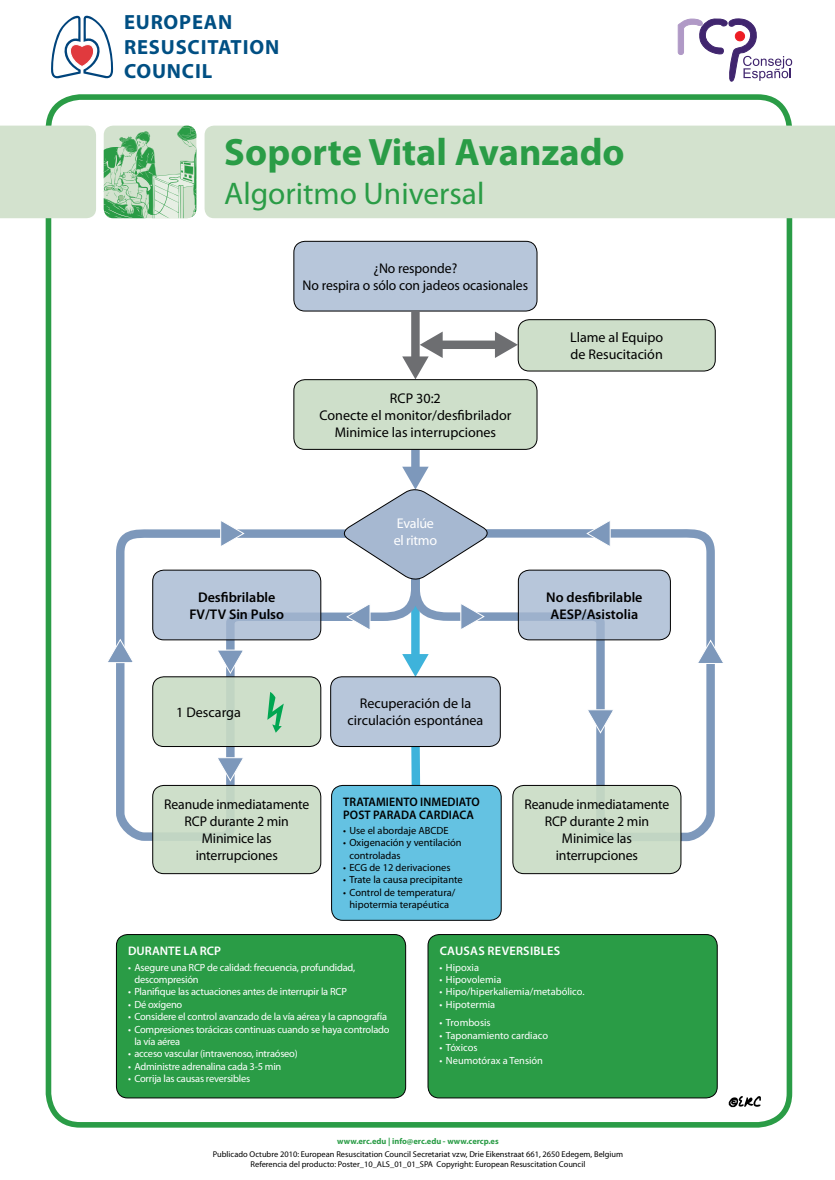
<style>
.page{position:relative;width:835px;height:1180px;background:#fff}
.page>*{position:absolute;margin:0;border:0;box-sizing:border-box;transform-origin:0 0}
.t1{font:700 38.32px "Myriad Pro";color:#2a9c46}
.t2{font:31.36px "Myriad Pro";color:#2a9c46}
.t3{font:700 20.58px/24.5px "Myriad Pro";letter-spacing:.04em;color:#004f83}
.t4{font:14.07px/16.9px "Myriad Pro";letter-spacing:-.005em;color:#000;text-align:center}
.t5{font:600 14.07px/16.9px "Myriad Pro";color:#000;text-align:center}
.t6{font:14.07px/16.9px "Myriad Pro";letter-spacing:-.02em;color:#fff}
.t7{font:600 12.39px/12.4px "Myriad Pro";letter-spacing:.01em;color:#000;scale:.95 1}
.t8{font:600 12.39px "Myriad Pro";letter-spacing:.02em;color:#fff}
.t9{font:10.43px/12.4px "Myriad Pro";letter-spacing:-.02em;color:#fff}
.t10{font:10.43px/12.4px "Myriad Pro";color:#000}
.t11{font:10.43px "Myriad Pro";color:#fff}
.t12{font:8.4px/10.1px "Myriad Pro";color:#000;text-align:center}
.t13{font:700 8.4px "Myriad Pro";color:#2a9c46}
</style>
<div class="page">
<div style="left:46px;top:94px;width:746px;height:1033px;border:6px solid #2a9c46;border-radius:32px"></div>
<div style="left:294px;top:241px;width:243px;height:70px;background:#b7c6da;border-radius:11px"></div>
<div style="left:293px;top:241px;width:244px;height:70px;border:1px solid #000;border-radius:11px"></div>
<svg style="left:51px;top:15px;width:62px;height:64px"></svg>
<div style="left:0;top:126px;width:96px;height:92px;background:#d3e2ce"></div>
<svg style="left:104px;top:126px;width:93px;height:92px;background:#a4cfa9"></svg>
<div style="left:204px;top:126px;width:630px;height:92px;background:#d3e2ce"></div>
<div style="left:411px;top:449px;width:8px;height:22px;background:#7d98bb"></div>
<svg style="left:424px;top:529px;width:291px;height:316px"></svg>
<svg style="left:585px;top:709px;width:30px;height:25px"></svg>
<svg style="left:695px;top:639px;width:28px;height:25px"></svg>
<svg style="left:586px;top:521px;width:25px;height:27px"></svg>
<svg style="left:460px;top:602px;width:25px;height:29px"></svg>
<svg style="left:116px;top:529px;width:308px;height:316px"></svg>
<svg style="left:216px;top:649px;width:29px;height:25px"></svg>
<svg style="left:216px;top:757px;width:29px;height:25px"></svg>
<svg style="left:108px;top:638px;width:27px;height:25px"></svg>
<svg style="left:220px;top:521px;width:25px;height:27px"></svg>
<svg style="left:346px;top:602px;width:25px;height:29px"></svg>
<div style="left:411px;top:310px;width:8px;height:48px;background:#6d6e71"></div>
<div style="left:427px;top:340px;width:75px;height:9px;background:#6d6e71"></div>
<svg style="left:495px;top:331px;width:22px;height:27px"></svg>
<svg style="left:402px;top:331px;width:40px;height:48px"></svg>
<div style="left:518px;top:320px;width:197px;height:51px;background:#c9dcc4;border-radius:11px"></div>
<div style="left:517px;top:319px;width:198px;height:52px;border:1px solid #000;border-radius:11px"></div>
<div style="left:294px;top:380px;width:243px;height:69px;background:#c9dcc4;border-radius:11px"></div>
<div style="left:293px;top:379px;width:244px;height:71px;border:1px solid #000;border-radius:11px"></div>
<svg style="left:153px;top:570px;width:168px;height:70px;background:#b4c4d8"></svg>
<div style="left:152px;top:570px;width:169px;height:70px;border:1px solid #000;border-radius:11px"></div>
<svg style="left:518px;top:570px;width:152px;height:70px;background:#b4c3d8"></svg>
<div style="left:518px;top:570px;width:152px;height:70px;border:1px solid #000;border-radius:11px"></div>
<div style="left:153px;top:677px;width:168px;height:69px;background:#c9dcc4;border-radius:11px"></div>
<div style="left:152px;top:676px;width:169px;height:71px;border:1px solid #000;border-radius:11px"></div>
<div style="left:153px;top:785px;width:168px;height:88px;background:#c9dcc4;border-radius:11px"></div>
<div style="left:152px;top:785px;width:169px;height:89px;border:1px solid #000;border-radius:11px"></div>
<div style="left:512px;top:785px;width:168px;height:88px;background:#c9dcc4;border-radius:11px"></div>
<div style="left:512px;top:785px;width:169px;height:89px;border:1px solid #000;border-radius:11px"></div>
<div style="left:330px;top:677px;width:170px;height:69px;background:#b7c6da;border-radius:11px"></div>
<div style="left:330px;top:676px;width:170px;height:71px;border:1px solid #000;border-radius:11px"></div>
<svg style="left:339px;top:467px;width:153px;height:115px"></svg>
<div style="left:116px;top:934px;width:289px;height:164px;background:#2a9c46;border-radius:11px"></div>
<div style="left:116px;top:934px;width:290px;height:164px;border:1px solid #000;border-radius:11px"></div>
<div style="left:428px;top:934px;width:289px;height:164px;background:#2a9c46;border-radius:11px"></div>
<div style="left:427px;top:934px;width:290px;height:164px;border:1px solid #000;border-radius:11px"></div>
<div style="left:331px;top:785px;width:170px;height:135px;background:#64c2e2;border-radius:11px"></div>
<div style="left:331px;top:785px;width:170px;height:135px;border:1px solid #000;border-radius:11px"></div>
<svg style="left:267px;top:692px;width:17px;height:41px"></svg>
<svg style="left:728px;top:1096px;width:32px;height:12px"></svg>
<svg style="left:678px;top:18px;width:114px;height:64px"></svg>
<h3 class="t3" style="left:124px;top:10px;width:157px">european resuscitation council</h3>
<h1 class="t1" style="left:224px;top:127px;width:402px">Soporte Vital Avanzado</h1>
<h2 class="t2" style="left:224px;top:174px;width:261px">Algoritmo Universal</h2>
<h3 class="t4" style="left:302px;top:260px;width:227px">¿No responde?<br>No respira o sólo con jadeos ocasionales</h3>
<h3 class="t4" style="left:319px;top:389px;width:193px">RCP 30:2<br>Conecte el monitor/desfibrilador<br>Minimice las interrupciones</h3>
<h3 class="t6" style="left:393px;top:514px;width:45px">Evalúe el ritmo</h3>
<h3 class="t4" style="left:570px;top:329px;width:95px;text-align:left">Llame al Equipo de Resucitación</h3>
<h3 class="t5" style="left:189px;top:588px;width:96px">DESFIBRILABLE<br>FV/TV SIN PULSO</h3>
<h3 class="t5" style="left:546px;top:588px;width:98px">NO DESFIBRILABLE<br>AESP/ASISTOLIA</h3>
<h3 class="t4" style="left:176px;top:703px;width:66px">1 Descarga</h3>
<h3 class="t4" style="left:347px;top:695px;width:137px">Recuperación de la circulación espontánea</h3>
<p class="t7" style="left:343px;top:795px;width:145px">TRATAMIENTO INMEDIATO<br>POST PARADA</p>
<h3 class="t4" style="left:164px;top:796px;width:146px">Reanude inmediatamente<br>RCP durante 2 min<br>Minimice las interrupciones</h3>
<h3 class="t4" style="left:524px;top:796px;width:146px">Reanude inmediatamente<br>RCP durante 2 min<br>Minimice las interrupciones</h3>
<p class="t7" style="left:419px;top:808px;width:44px">CARDIACA</p>
<p class="t10" style="left:343px;top:824px;width:107px">• Use el abordaje ABCDE</p>
<p class="t10" style="left:349px;top:836px;width:114px;text-indent:-6px">• Oxigenación y ventilación controladas</p>
<p class="t10" style="left:343px;top:861px;width:109px">• ECG de 12 derivaciones</p>
<p class="t10" style="left:343px;top:873px;width:121px">• Trate la causa precipitante</p>
<p class="t10" style="left:343px;top:886px;width:114px;text-align:center">• Control de temperatura/ hipotermia terapéutica</p>
<p class="t8" style="left:128px;top:943px;width:32px">DURANTE</p>
<p class="t8" style="left:183px;top:943px;width:39px">LA RCP</p>
<p class="t9" style="left:134px;top:960px;width:222px;text-indent:-6px">• Asegure una RCP de calidad: frecuencia, profundidad, descompresión</p>
<p class="t9" style="left:128px;top:985px;width:220px">• Planifique las actuaciones antes de interrupir la RCP</p>
<p class="t9" style="left:128px;top:998px;width:56px">• Dé oxígeno</p>
<p class="t9" style="left:128px;top:1010px;width:260px">• Considere el control avanzado de la vía aérea y la capnografía</p>
<p class="t9" style="left:134px;top:1022px;width:257px;text-indent:-6px">• Compresiones torácicas continuas cuando se haya controlado la vía aérea</p>
<p class="t9" style="left:128px;top:1047px;width:171px">• acceso vascular (intravenoso, intraóseo)</p>
<p class="t9" style="left:128px;top:1060px;width:155px">• Administre adrenalina cada 3-5 min</p>
<p class="t9" style="left:128px;top:1072px;width:124px">• Corrija las causas reversibles</p>
<p class="t8" style="left:439px;top:943px;width:32px">CAUSAS</p>
<p class="t8" style="left:487px;top:943px;width:67px">REVERSIBLES</p>
<p class="t11" style="left:439px;top:960px;width:41px">• Hipoxia</p>
<p class="t11" style="left:439px;top:973px;width:63px">• Hipovolemia</p>
<p class="t11" style="left:439px;top:985px;width:146px">• Hipo/hiperkaliemia/metabólico.</p>
<p class="t11" style="left:439px;top:998px;width:57px">• Hipotermia</p>
<p class="t11" style="left:439px;top:1016px;width:53px">• Trombosis</p>
<p class="t11" style="left:439px;top:1029px;width:110px">• Taponamiento cardiaco</p>
<p class="t9" style="left:439px;top:1041px;width:40px">• Tóxicos</p>
<p class="t11" style="left:439px;top:1053px;width:105px">• Neumotórax a Tensión</p>
<p class="t13" style="left:337px;top:1135px;width:163px">www.erc.edu | info@erc.edu - www.cercp.es</p>
<p class="t12" style="left:213px;top:1148px;width:411px">Publicado Octubre 2010: European Resuscitation Council Secretariat vzw, Drie Eikenstraat 661, 2650 Edegem, Belgium<br>Referencia del producto: Poster_10_ALS_01_01_SPA Copyright: European Resuscitation Council</p>
</div>
